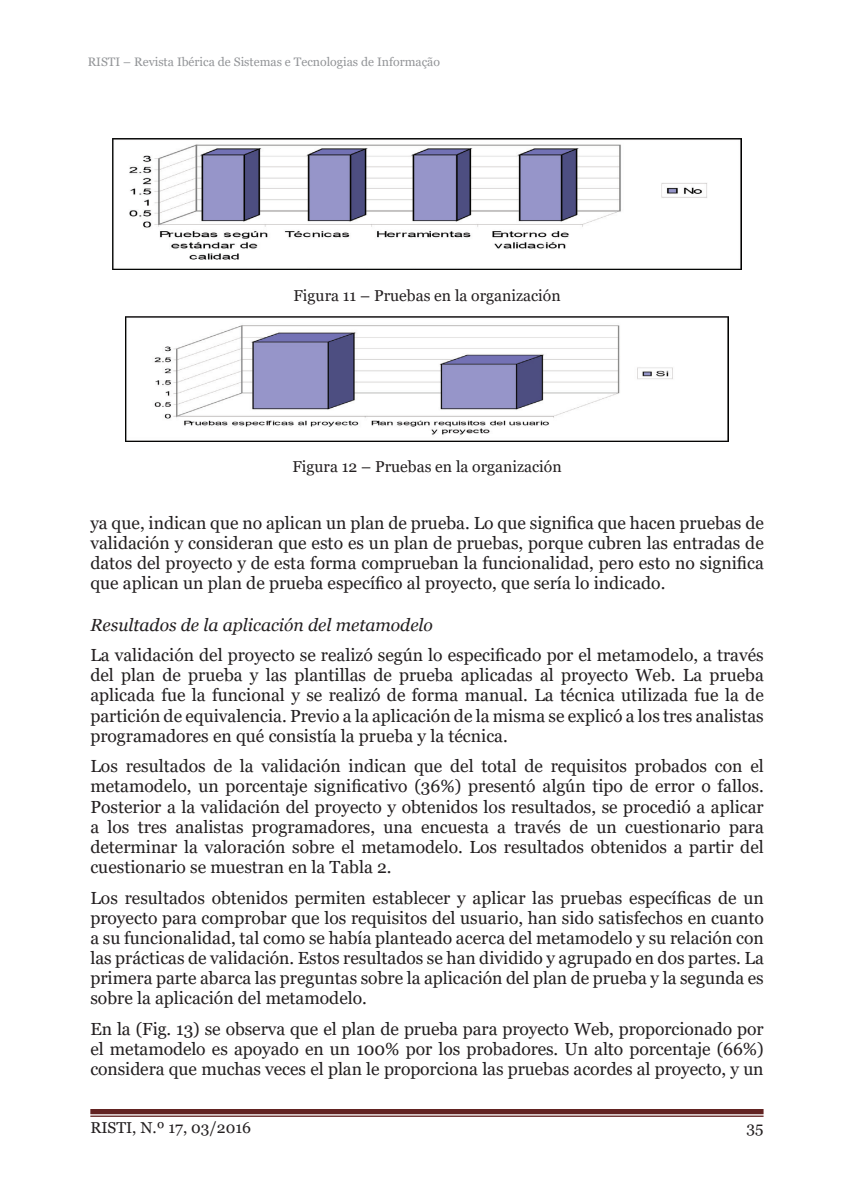
<style>
.page{position:relative;width:844px;height:1191px;background:#fff}
.page>*{position:absolute;margin:0;border:0;box-sizing:border-box;transform-origin:0 0}
.txt{font:17.5px/20.1px "Georgia";color:#231f20;text-align:justify}
.t1{font:italic 17.5px "Georgia";color:#231f20}
.legned{font:15.75px "Georgia";color:#231f20}
.t2{font:12.25px "Georgia";color:#939598}
</style>
<div class="page">
<div style="left:90px;top:1109px;width:673px;height:5px;background:#622322"></div>
<hr style="left:90px;top:1115px;width:673px;height:1px;background:#622322">
<img style="left:112px;top:138px;width:629px;height:131px">
<img style="left:126px;top:316px;width:602px;height:125px">
<p class="t2" style="left:88px;top:54px;width:354px">RISTI – Revista Ibérica de Sistemas e Tecnologias de Informação</p>
<p class="legned" style="left:293px;top:286px;width:268px">Figura 11 – Pruebas en la organización</p>
<p class="legned" style="left:292px;top:457px;width:270px">Figura 12 – Pruebas en la organización</p>
<p class="txt" style="left:90px;top:513px;width:674px">ya que, indican que no aplican un plan de prueba. Lo que significa que hacen pruebas de validación y consideran que esto es un plan de pruebas, porque cubren las entradas de datos del proyecto y de esta forma comprueban la funcionalidad, pero esto no significa que aplican un plan de prueba específico al proyecto, que sería lo indicado.</p>
<h4 class="t1" style="left:90px;top:613px;width:344px">Resultados de la aplicación del metamodelo</h4>
<p class="txt" style="left:90px;top:645px;width:674px">La validación del proyecto se realizó según lo especificado por el metamodelo, a través del plan de prueba y las plantillas de prueba aplicadas al proyecto Web. La prueba aplicada fue la funcional y se realizó de forma manual. La técnica utilizada fue la de partición de equivalencia. Previo a la aplicación de la misma se explicó a los tres analistas programadores en qué consistía la prueba y la técnica.</p>
<p class="txt" style="left:90px;top:756px;width:674px">Los resultados de la validación indican que del total de requisitos probados con el metamodelo, un porcentaje significativo (36%) presentó algún tipo de error o fallos.<br>Posterior a la validación del proyecto y obtenidos los resultados, se procedió a aplicar a los tres analistas programadores, una encuesta a través de un cuestionario para determinar la valoración sobre el metamodelo. Los resultados obtenidos a partir del cuestionario se muestran en la Tabla 2.</p>
<p class="txt" style="left:90px;top:888px;width:674px">Los resultados obtenidos permiten establecer y aplicar las pruebas específicas de un proyecto para comprobar que los requisitos del usuario, han sido satisfechos en cuanto a su funcionalidad, tal como se había planteado acerca del metamodelo y su relación con las prácticas de validación. Estos resultados se han dividido y agrupado en dos partes. La primera parte abarca las preguntas sobre la aplicación del plan de prueba y la segunda es sobre la aplicación del metamodelo.</p>
<p class="txt" style="left:90px;top:1019px;width:674px">En la (Fig. 13) se observa que el plan de prueba para proyecto Web, proporcionado por el metamodelo es apoyado en un 100% por los probadores. Un alto porcentaje (66%) considera que muchas veces el plan le proporciona las pruebas acordes al proyecto, y un</p>
<p class="legned" style="left:90px;top:1117px;width:162px">RISTI, N.º 17, 03/2016</p>
<p class="legned" style="left:746px;top:1118px;width:19px">35</p>
</div>
